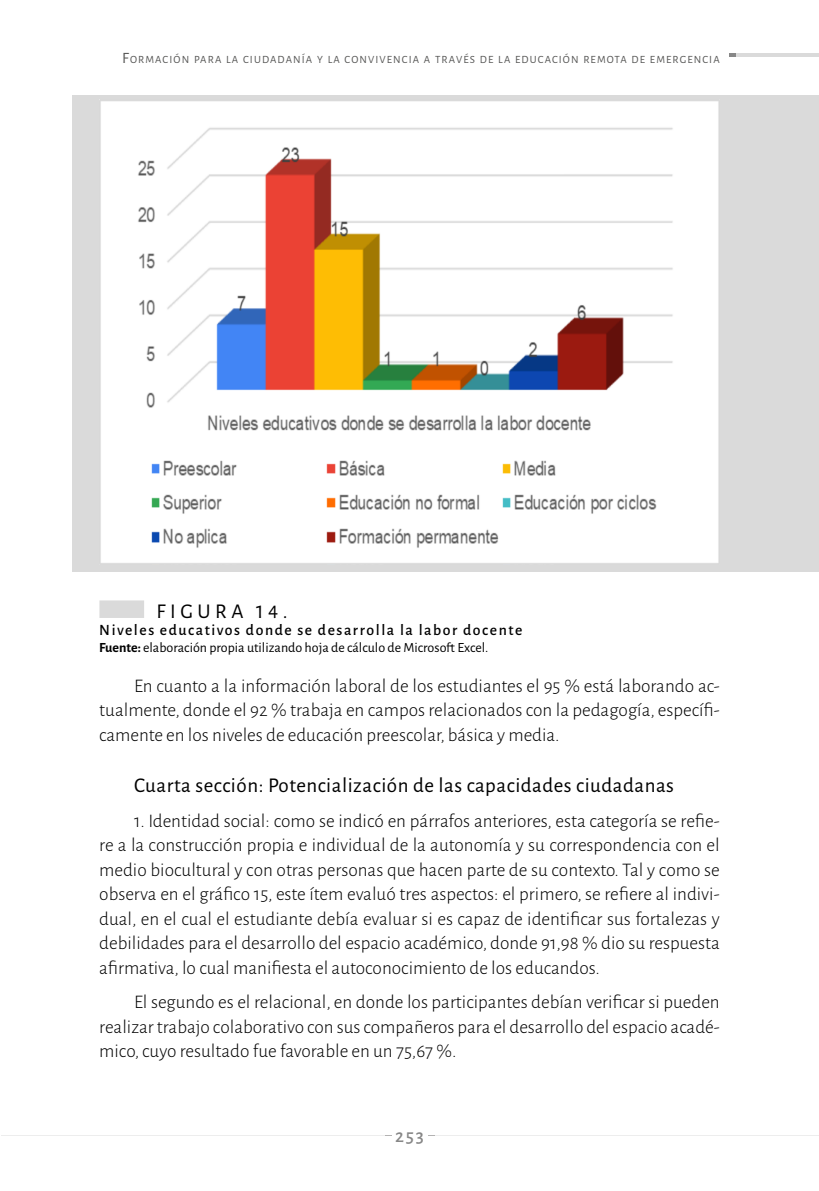
<style>
.page{position:relative;width:819px;height:1191px;background:#fff}
.page>*{position:absolute;margin:0;border:0;box-sizing:border-box;transform-origin:0 0}
.t1{font:21px "Alegreya Sans";letter-spacing:.025em;color:#000}
.t2{font:21px "Alegreya Sans";letter-spacing:.215em;color:#000}
.t3{font:300 19.25px/24.5px "Alegreya Sans";color:#000;text-align:justify}
.t4{font:500 19.25px "Alegreya Sans";color:#878787}
.t5{font:500 15.75px "Alegreya Sans";letter-spacing:.1em;color:#000}
.t6{font:14px "Alegreya Sans";color:#000}
.t7{font:11.03px "Alegreya Sans";letter-spacing:.1em;color:#575756}
.s1{font-size:15.75px}
.s2{font-weight:700}
</style>
<div class="page">
<div style="left:73px;top:95px;width:746px;height:477px;background:#dadada"></div>
<img style="left:99px;top:99px;width:620px;height:464px">
<div style="left:99px;top:600px;width:45px;height:18px;background:#dadada"></div>
<hr style="left:729px;top:54px;width:90px;height:3px;background:#dadada">
<svg style="left:729px;top:54px;width:6px;height:3px"></svg>
<hr style="left:428px;top:1135px;width:391px;height:1px;background:#ededed">
<hr style="left:1px;top:1135px;width:390px;height:1px;background:#ededed">
<p class="t7" style="left:122px;top:52px;width:599px"><span class="s1">F</span>ORMACIÓN PARA LA CIUDADANÍA Y LA CONVIVENCIA A TRAVÉS DE LA EDUCACIÓN REMOTA DE EMERGENCIA</p>
<p class="t2" style="left:157px;top:597px;width:133px">FIGURA 14.</p>
<p class="t5" style="left:99px;top:619px;width:424px">Niveles educativos donde se desarrolla la labor docente</p>
<p class="t6" style="left:99px;top:638px;width:390px"><span class="s2">Fuente:</span> elaboración propia utilizando hoja de cálculo de Microsoft Excel.</p>
<p class="t3" style="left:99px;top:672px;width:622px;text-indent:35px">En cuanto a la información laboral de los estudiantes el 95 % está laborando ac&shy;tualmente, donde el 92 % trabaja en campos relacionados con la pedagogía, específi&shy;camente en los niveles de educación preescolar, básica y media.</p>
<p class="t1" style="left:134px;top:771px;width:541px">Cuarta sección: Potencialización de las capacidades ciudadanas</p>
<p class="t3" style="left:99px;top:808px;width:622px;text-indent:35px">1. Identidad social: como se indicó en párrafos anteriores, esta categoría se refie&shy;re a la construcción propia e individual de la autonomía y su correspondencia con el medio biocultural y con otras personas que hacen parte de su contexto. Tal y como se observa en el gráfico 15, este ítem evaluó tres aspectos: el primero, se refiere al indivi&shy;dual, en el cual el estudiante debía evaluar si es capaz de identificar sus fortalezas y debilidades para el desarrollo del espacio académico, donde 91,98 % dio su respuesta afirmativa, lo cual manifiesta el autoconocimiento de los educandos.</p>
<p class="t3" style="left:99px;top:989px;width:622px;text-indent:35px">El segundo es el relacional, en donde los participantes debían verificar si pueden realizar trabajo colaborativo con sus compañeros para el desarrollo del espacio acadé&shy;mico, cuyo resultado fue favorable en un 75,67 %.</p>
<p class="t4" style="left:395px;top:1122px;width:30px">253</p>
</div>
